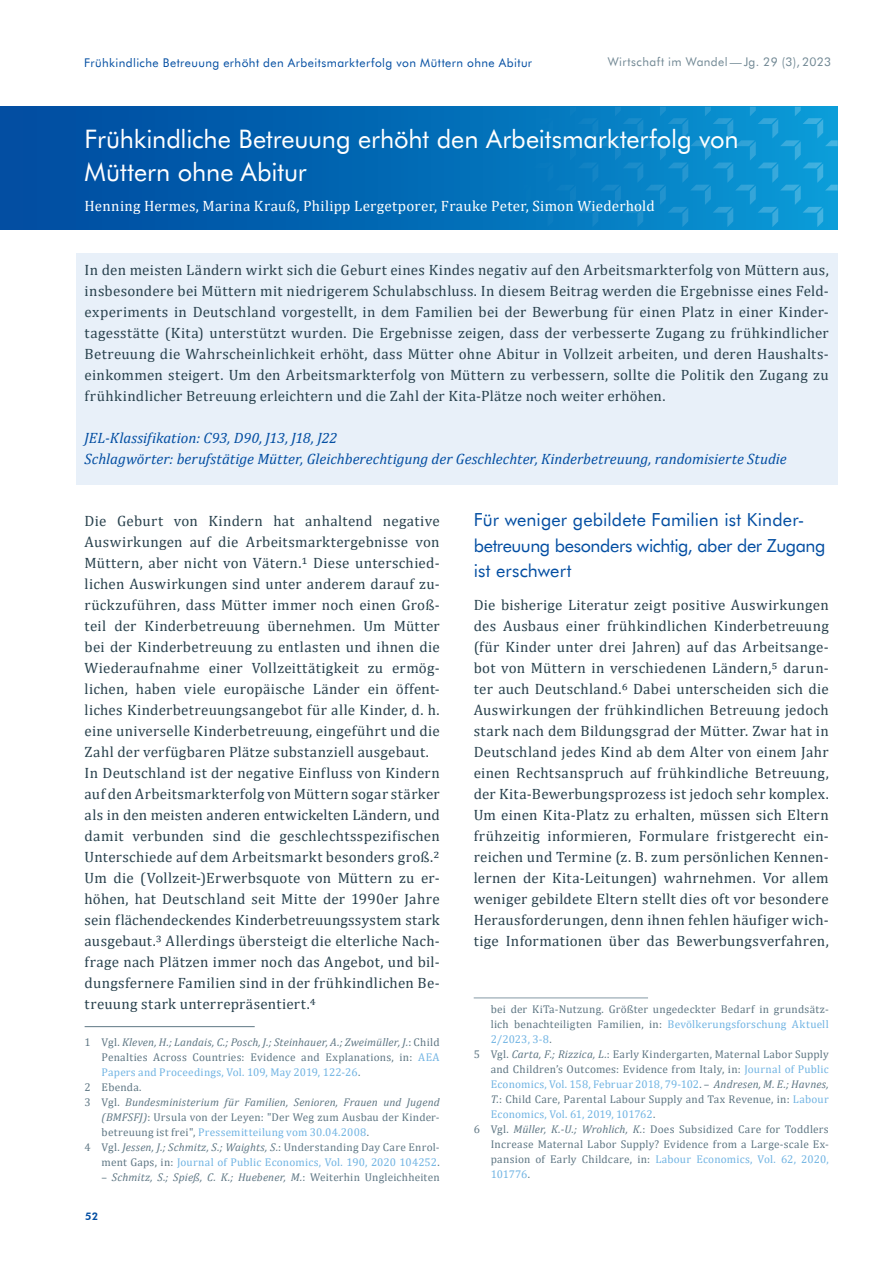
<style>
.page{position:relative;width:893px;height:1263px;background:#fff}
.page>*{position:absolute;margin:0;border:0;box-sizing:border-box;transform-origin:0 0}
.t1{font:25.5px/33px "Futura BT";letter-spacing:-.005em;color:#fff}
.t2{font:18px/25.5px "Futura BT";color:#034ea2}
.t3{font:15px/21px "Cambria";letter-spacing:.02em;color:#29424e;text-align:justify}
.t4{font:italic 15px/21px "Cambria";color:#034ea2}
.t5{font:15px "Cambria";letter-spacing:.02em;color:#fff}
.t6{font:12px "Futura BT";letter-spacing:.035em;color:#034ea2}
.t7{font:12px "Futura BT";letter-spacing:.035em;color:#718894}
.t8{font:11.25px "Cambria";letter-spacing:.02em;color:#5f7784}
.t9{font:11.25px "Cambria";letter-spacing:.01em;color:#71b4e3}
.t10{font:italic 11.25px "Cambria";letter-spacing:.01em;color:#5f7784}
.t11{font:800 10.5px "Futura BT";color:#034ea2}
.s1{font-style:normal}
.s2{color:#71b4e3}
.s3{color:#5f7784}
.s4{font-style:italic}
.s5{font-style:italic;color:#5f7784}
</style>
<div class="page">
<div style="left:0;top:106px;width:837px;height:124px;background:#0054a6"></div>
<svg style="left:260px;top:107px;width:578px;height:120px;background:#067abf"></svg>
<div style="left:76px;top:253px;width:761px;height:232px;background:#e8f0f9"></div>
<hr style="left:85px;top:1026px;width:170px;height:1px;background:#5f7784">
<hr style="left:474px;top:997px;width:174px;height:1px;background:#849aa5">
<p class="t6" style="left:85px;top:55px;width:86px">Aktuelle Trends</p>
<p class="t7" style="left:608px;top:54px;width:225px">Wirtschaft im Wandel—Jg. 29 (3), 2023</p>
<p class="t6" style="left:84px;top:55px;width:449px">Frühkindliche Betreuung erhöht den Arbeitsmarkterfolg von Müttern ohne Abitur</p>
<h1 class="t1" style="left:85px;top:122px;width:656px">Frühkindliche Betreuung erhöht den Arbeitsmarkterfolg von<br>Müttern ohne Abitur</h1>
<p class="t5" style="left:85px;top:197px;width:572px">Henning Hermes, Marina Krauß, Philipp Lergetporer, Frauke Peter, Simon Wiederhold</p>
<p class="t3" style="left:85px;top:260px;width:746px">In den meisten Ländern wirkt sich die Geburt eines Kindes negativ auf den Arbeitsmarkterfolg von Müttern aus, insbesondere bei Müttern mit niedrigerem Schulabschluss. In diesem Beitrag werden die Ergebnisse eines Feld&shy;experiments in Deutschland vorgestellt, in dem Familien bei der Bewerbung für einen Platz in einer Kinder&shy;tagesstätte (Kita) unterstützt wurden. Die Ergebnisse zeigen, dass der verbesserte Zugang zu frühkindlicher Betreuung die Wahrscheinlichkeit erhöht, dass Mütter ohne Abitur in Vollzeit arbeiten, und deren Haushalts&shy;einkommen steigert. Um den Arbeitsmarkterfolg von Müttern zu verbessern, sollte die Politik den Zugang zu frühkindlicher Betreuung erleichtern und die Zahl der Kita-Plätze noch weiter erhöhen.</p>
<p class="t4" style="left:85px;top:427px;width:704px">JEL-Klassifikation: C93, D90, J13, J18, J22<br>Schlagwörter: berufstätige Mütter, Gleichberechtigung der Geschlechter, Kinderbetreuung, randomisierte Studie</p>
<p class="t3" style="left:85px;top:510px;width:357px;text-align:left">Die Geburt von Kindern hat anhaltend negative Auswirkungen auf die Arbeitsmarktergebnisse von Müttern, aber nicht von Vätern.1 Diese unterschied&shy;lichen Auswirkungen sind unter anderem darauf zu&shy;rückzuführen, dass Mütter immer noch einen Groß&shy;teil der Kinderbetreuung übernehmen. Um Mütter bei der Kinderbetreuung zu entlasten und ihnen die Wiederaufnahme einer Vollzeittätigkeit zu ermög&shy;lichen, haben viele europäische Länder ein öffent&shy;liches Kinderbetreuungsangebot für alle Kinder, d. h. eine universelle Kinderbetreuung, eingeführt und die Zahl der verfügbaren Plätze substanziell ausgebaut.<br>In Deutschland ist der negative Einfluss von Kindern auf den Arbeitsmarkterfolg von Müttern sogar stärker als in den meisten anderen entwickelten Ländern, und damit verbunden sind die geschlechtsspezifischen Unterschiede auf dem Arbeitsmarkt besonders groß.2<br>Um die (Vollzeit-)Erwerbsquote von Müttern zu er&shy;höhen, hat Deutschland seit Mitte der 1990er Jahre sein flächendeckendes Kinderbetreuungssystem stark ausgebaut.3 Allerdings übersteigt die elterliche Nach&shy;frage nach Plätzen immer noch das Angebot, und bil&shy;dungsfernere Familien sind in der frühkindlichen Be&shy;treuung stark unterrepräsentiert.4</p>
<p class="t10" style="left:85px;top:1034px;width:357px"><span class="s1">1 Vgl.</span> Kleven, H.; Landais, C.; Posch, J.; Steinhauer, A.; Zweimüller, J.<span class="s1">: Child</span></p>
<p class="t8" style="left:102px;top:1050px;width:340px">Penalties Across Countries: Evidence and Explanations, in: <span class="s2">AEA</span></p>
<p class="t9" style="left:102px;top:1065px;width:260px">Papers and Proceedings, Vol. 109, May 2019, 122-26<span class="s3">.</span></p>
<p class="t8" style="left:85px;top:1080px;width:58px">2 Ebenda.</p>
<p class="t10" style="left:85px;top:1094px;width:357px"><span class="s1">3 Vgl.</span> Bundesministerium für Familien, Senioren, Frauen und Jugend</p>
<p class="t8" style="left:102px;top:1110px;width:340px"><span class="s4">(BMFSFJ)</span>: Ursula von der Leyen: "Der Weg zum Ausbau der Kinder-</p>
<p class="t9" style="left:102px;top:1125px;width:269px"><span class="s3">betreuung ist frei",</span> Pressemitteilung vom 30.04.2008<span class="s3">.</span></p>
<p class="t8" style="left:85px;top:1140px;width:357px">4 Vgl. <span class="s4">Jessen, J.; Schmitz, S.; Waights, S.</span>: Understanding Day Care Enrol-</p>
<p class="t9" style="left:102px;top:1155px;width:340px"><span class="s3">ment Gaps, in:</span> Journal of Public Economics, Vol. 190, 2020 104252<span class="s3">.</span></p>
<p class="t10" style="left:102px;top:1169px;width:340px"><span class="s1">–</span> Schmitz, S.; Spieß, C. K.; Huebener, M.<span class="s1">: Weiterhin Ungleichheiten</span></p>
<p class="t11" style="left:85px;top:1210px;width:15px">52</p>
<p class="t2" style="left:474px;top:507px;width:353px">Für weniger gebildete Familien ist Kinder&shy;betreuung besonders wichtig, aber der Zugang ist erschwert</p>
<p class="t3" style="left:474px;top:594px;width:357px">Die bisherige Literatur zeigt positive Auswirkungen des Ausbaus einer frühkindlichen Kinderbetreuung (für Kinder unter drei Jahren) auf das Arbeitsange&shy;bot von Müttern in verschiedenen Ländern,5 darun&shy;ter auch Deutschland.6 Dabei unterscheiden sich die Auswirkungen der frühkindlichen Betreuung jedoch stark nach dem Bildungsgrad der Mütter. Zwar hat in Deutschland jedes Kind ab dem Alter von einem Jahr einen Rechtsanspruch auf frühkindliche Betreuung, der Kita-Bewerbungsprozess ist jedoch sehr komplex.<br>Um einen Kita-Platz zu erhalten, müssen sich Eltern frühzeitig informieren, Formulare fristgerecht ein&shy;reichen und Termine (z. B. zum persönlichen Kennen&shy;lernen der Kita-Leitungen) wahrnehmen. Vor allem weniger gebildete Eltern stellt dies oft vor besondere Herausforderungen, denn ihnen fehlen häufiger wich&shy;tige Informationen über das Bewerbungsverfahren,</p>
<p class="t8" style="left:491px;top:1002px;width:340px">bei der KiTa-Nutzung. Größter ungedeckter Bedarf in grundsätz-</p>
<p class="t8" style="left:491px;top:1017px;width:340px">lich benachteiligten Familien, in: <span class="s2">Bevölkerungsforschung Aktuell</span></p>
<p class="t9" style="left:491px;top:1032px;width:63px">2/2023, 3-8<span class="s3">.</span></p>
<p class="t8" style="left:474px;top:1047px;width:357px">5 Vgl. <span class="s4">Carta, F.; Rizzica, L.</span>: Early Kindergarten, Maternal Labor Supply</p>
<p class="t8" style="left:491px;top:1062px;width:340px">and Children’s Outcomes: Evidence from Italy, in: <span class="s2">Journal of Public</span></p>
<p class="t9" style="left:491px;top:1077px;width:340px">Economics, Vol. 158, Februar 2018, 79-102<span class="s3">. –</span> <span class="s5">Andresen, M. E.; Havnes,</span></p>
<p class="t8" style="left:491px;top:1092px;width:340px"><span class="s4">T.</span>: Child Care, Parental Labour Supply and Tax Revenue, in: <span class="s2">Labour</span></p>
<p class="t9" style="left:491px;top:1107px;width:166px">Economics, Vol. 61, 2019, 101762<span class="s3">.</span></p>
<p class="t8" style="left:474px;top:1122px;width:357px">6 Vgl. <span class="s4">Müller, K.-U.; Wrohlich, K.</span>: Does Subsidized Care for Toddlers</p>
<p class="t8" style="left:491px;top:1137px;width:340px">Increase Maternal Labor Supply? Evidence from a Large-scale Ex-</p>
<p class="t9" style="left:491px;top:1152px;width:340px"><span class="s3">pansion of Early Childcare, in:</span> Labour Economics, Vol. 62, 2020,</p>
<p class="t9" style="left:491px;top:1167px;width:41px">101776<span class="s3">.</span></p>
</div>
